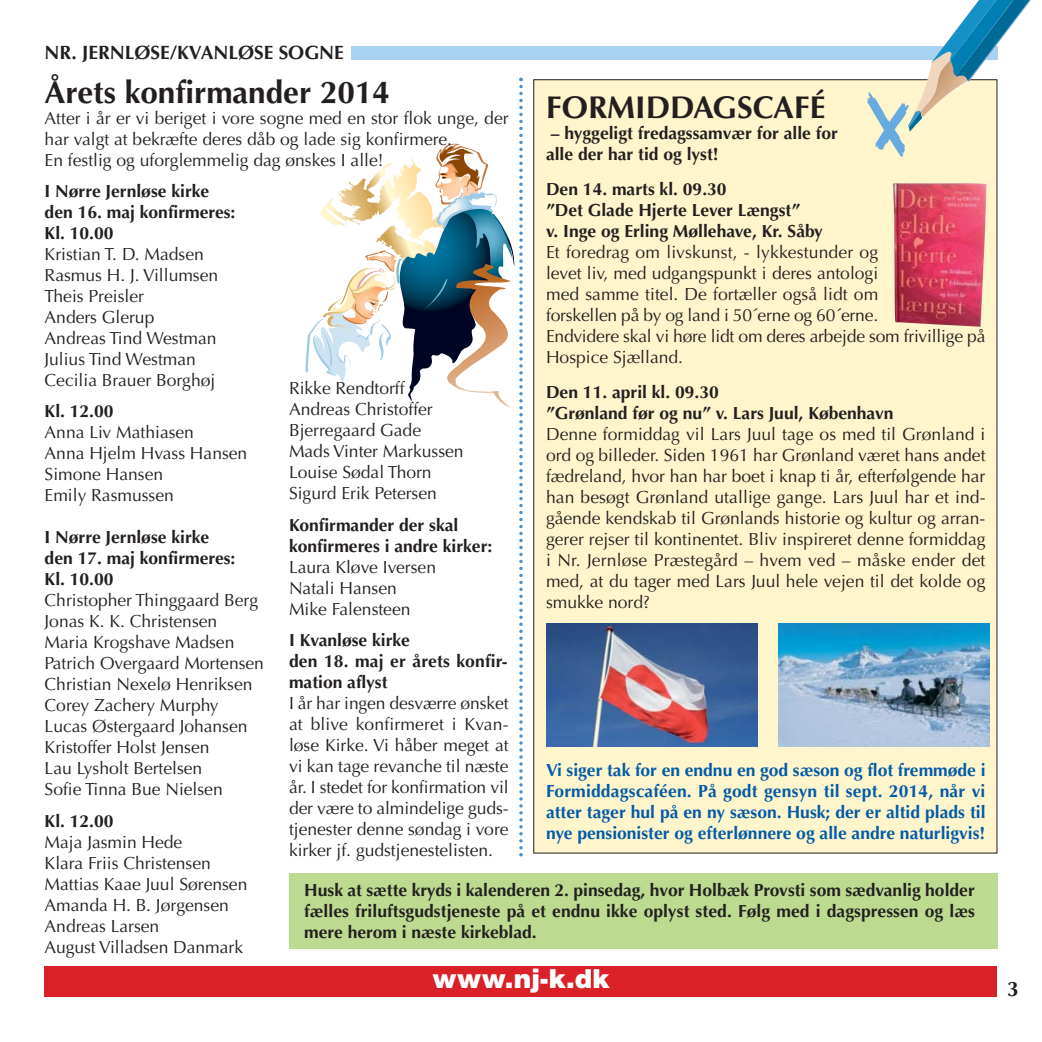
<style>
.page{position:relative;width:1042px;height:1042px;background:#fff}
.page>*{position:absolute;margin:0;border:0;box-sizing:border-box;transform-origin:0 0}
.t1{font:700 31.5px "Optima";color:#231f20}
.t2{font:900 26.25px "Helvetica";color:#fff}
.t3{font:700 21px "Optima";color:#231f20}
.t4{font:700 19.25px "Optima";color:#231f20}
.t5{font:17.5px/21px "Optima";color:#231f20}
.t6{font:700 17.5px/21px "Optima";color:#231f20}
.t7{font:700 17.5px/21px "Optima";color:#005ba8;text-align:justify}
</style>
<div class="page">
<div style="left:289px;top:873px;width:708px;height:76px;background:#bddb90"></div>
<div style="left:351px;top:46px;width:646px;height:14px;background:#a7d3f1"></div>
<div style="left:45px;top:965px;width:952px;height:31px;background:#da2128"></div>
<div style="left:534px;top:80px;width:463px;height:773px;background:#fff5cd"></div>
<svg style="left:867px;top:0;width:164px;height:157px"></svg>
<svg style="left:305px;top:78px;width:218px;height:778px"></svg>
<img style="left:546px;top:624px;width:211px;height:122px">
<img style="left:778px;top:624px;width:211px;height:122px">
<img style="left:892px;top:183px;width:94px;height:144px">
<p class="t4" style="left:45px;top:45px;width:301px">NR. JERNLØSE/KVANLØSE SOGNE</p>
<h1 class="t1" style="left:45px;top:79px;width:347px">Årets konfirmander 2014</h1>
<p class="t5" style="left:45px;top:109px;width:465px">Atter i år er vi beriget i vore sogne med en stor flok unge, der har valgt at bekræfte deres dåb og lade sig konfirmere.<br>En festlig og uforglemmelig dag ønskes I alle!</p>
<p class="t6" style="left:45px;top:182px;width:192px">I Nørre Jernløse kirke den 16. maj konfirmeres:<br>Kl. 10.00</p>
<p class="t5" style="left:45px;top:245px;width:175px">Kristian T. D. Madsen<br>Rasmus H. J. Villumsen<br>Theis Preisler<br>Anders Glerup<br>Andreas Tind Westman<br>Julius Tind Westman<br>Cecilia Brauer Borghøj</p>
<p class="t6" style="left:45px;top:402px;width:70px">Kl. 12.00</p>
<p class="t5" style="left:45px;top:423px;width:204px">Anna Liv Mathiasen<br>Anna Hjelm Hvass Hansen<br>Simone Hansen<br>Emily Rasmussen</p>
<p class="t6" style="left:45px;top:528px;width:192px">I Nørre Jernløse kirke den 17. maj konfirmeres:<br>Kl. 10.00</p>
<p class="t5" style="left:45px;top:591px;width:221px">Christopher Thinggaard Berg<br>Jonas K. K. Christensen<br>Maria Krogshave Madsen<br>Patrich Overgaard Mortensen<br>Christian Nexelø Henriksen<br>Corey Zachery Murphy<br>Lucas Østergaard Johansen<br>Kristoffer Holst Jensen<br>Lau Lysholt Bertelsen<br>Sofie Tinna Bue Nielsen</p>
<p class="t6" style="left:45px;top:812px;width:70px">Kl. 12.00</p>
<p class="t5" style="left:45px;top:833px;width:204px">Maja Jasmin Hede<br>Klara Friis Christensen<br>Mattias Kaae Juul Sørensen<br>Amanda H. B. Jørgensen<br>Andreas Larsen<br>August Villadsen Danmark</p>
<h1 class="t1" style="left:546px;top:94px;width:281px">FORMIDDAGSCAFÉ</h1>
<p class="t6" style="left:546px;top:124px;width:293px">– hyggeligt fredagssamvær for alle for alle der har tid og lyst!</p>
<p class="t6" style="left:546px;top:180px;width:278px">Den 14. marts kl. 09.30<br>”Det Glade Hjerte Lever Længst”<br>v. Inge og Erling Møllehave, Kr. Såby</p>
<p class="t5" style="left:546px;top:243px;width:441px">Et foredrag om livskunst, - lyk ke stunder og<br>levet liv, med udgangspunkt i deres antologi<br>med samme titel. De fortæller også lidt om<br>forskellen på by og land i 50´erne og 60´erne.<br>Endvidere skal vi høre lidt om deres arbejde som frivillige på Hospice Sjælland.</p>
<p class="t6" style="left:546px;top:383px;width:349px">Den 11. april kl. 09.30<br>”Grønland før og nu” v. Lars Juul, København</p>
<p class="t5" style="left:546px;top:425px;width:441px;text-align:justify">Denne formiddag vil Lars Juul tage os med til Grønland i ord og billeder. Siden 1961 har Grønland været hans andet fædreland, hvor han har boet i knap ti år, efterfølgende har han besøgt Grønland utallige gange. Lars Juul har et ind - gående kendskab til Grønlands historie og kultur og arran&shy;gerer rejser til kontinentet. Bliv inspireret denne formiddag i Nr. Jernløse Præstegård – hvem ved – måske ender det med, at du tager med Lars Juul hele vejen til det kolde og smukke nord?</p>
<p class="t5" style="left:289px;top:379px;width:176px">Rikke Rendtorff<br>Andreas Christoffer<br>Bjerregaard Gade<br>Mads Vinter Markussen<br>Louise Sødal Thorn<br>Sigurd Erik Petersen</p>
<p class="t6" style="left:289px;top:516px;width:205px">Konfirmander der skal konfirmeres i andre kirker:</p>
<p class="t5" style="left:289px;top:558px;width:149px">Laura Kløve Iversen<br>Natali Hansen<br>Mike Falensteen</p>
<p class="t6" style="left:289px;top:631px;width:220px">I Kvanløse kirke<br>den 18. maj er årets konfir&shy;mation aflyst</p>
<p class="t5" style="left:289px;top:694px;width:221px;text-align:justify">I år har ingen desværre ønsket at blive konfirmeret i Kvan&shy;løse Kirke. Vi håber meget at vi kan tage revanche til næste år. I stedet for konfirmation vil der være to almindelige guds - tjenester denne søndag i vore kirker jf. gudstjenestelisten.</p>
<p class="t6" style="left:304px;top:881px;width:672px;text-align:justify">Husk at sætte kryds i kalenderen 2. pinsedag, hvor Holbæk Provsti som sædvanlig holder fælles friluftsgudstjeneste på et endnu ikke oplyst sted. Følg med i dagspressen og læs mere herom i næste kirkeblad.</p>
<p class="t7" style="left:546px;top:761px;width:441px">Vi siger tak for en endnu en god sæson og flot fremmøde i Formiddagscaféen. På godt gensyn til sept. 2014, når vi atter tager hul på en ny sæson. Husk; der er altid plads til nye pensionister og efterlønnere og alle andre naturligvis!</p>
<h2 class="t2" style="left:432px;top:969px;width:179px">www.nj-k.dk</h2>
<p class="t3" style="left:1007px;top:980px;width:13px">3</p>
</div>
